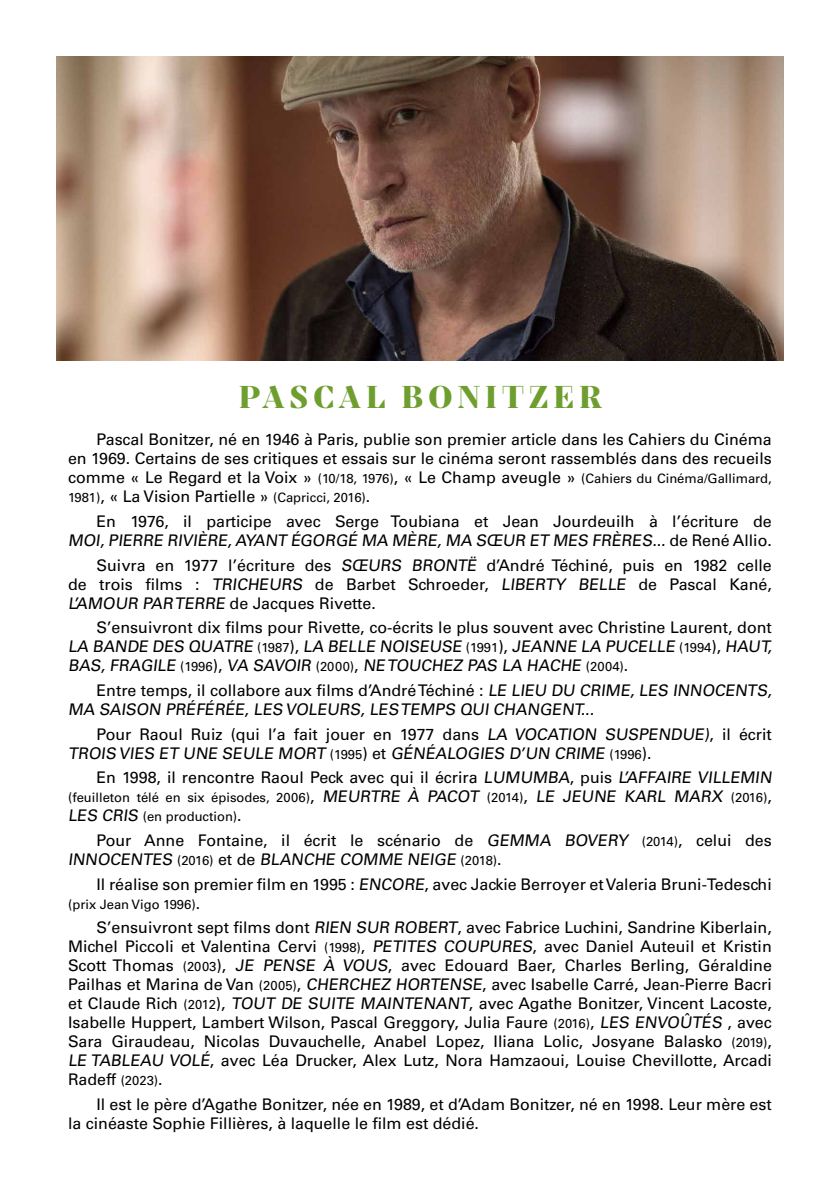
<style>
.page{position:relative;width:840px;height:1191px;background:#fff}
.page>*{position:absolute;margin:0;border:0;box-sizing:border-box;transform-origin:0 0}
.t1{font:900 34px "Mixta Didone Alt";letter-spacing:.15em;color:#6e9e2e}
.t2{font:16px/19px "Univers LT Std";color:#000}
.t3{font:13px/19px "Univers LT Std";color:#000}
.s1{font-size:13px}
.s2{font-size:16px}
</style>
<div class="page">
<img style="left:57px;top:57px;width:725px;height:303px">
<h1 class="t1" style="left:239px;top:377px;width:364px">PASCAL BONITZER</h1>
<p class="t2" style="left:68px;top:430px;width:704px;text-align:justify;text-indent:28px">Pascal Bonitzer, né en 1946 à Paris, publie son premier article dans les Cahiers du Cinéma en 1969. Certains de ses critiques et essais sur le cinéma seront rassemblés dans des recueils comme « Le Regard et la Voix » <span class="s1">(10/18, 1976)</span>, « Le Champ aveugle » <span class="s1">(Cahiers du Cinéma/Gallimard, 1981)</span>, « La Vision Partielle » <span class="s1">(Capricci, 2016)</span>.</p>
<p class="t2" style="left:68px;top:512px;width:704px;text-align:right">En 1976, il participe avec Serge Toubiana et Jean Jourdeuilh à l’écriture de<br>MOI, PIERRE RIVIÈRE, AYANT ÉGORGÉ MA MÈRE, MA SŒUR ET MES FRÈRES... de René Allio.</p>
<p class="t2" style="left:68px;top:555px;width:705px;text-align:justify;text-indent:28px">Suivra en 1977 l’écriture des SŒURS BRONTË d’André Téchiné, puis en 1982 celle de trois films : TRICHEURS de Barbet Schroeder, LIBERTY BELLE de Pascal Kané, L’AMOUR PAR TERRE de Jacques Rivette.</p>
<p class="t2" style="left:68px;top:618px;width:707px;text-indent:28px">S’ensuivront dix films pour Rivette, co-écrits le plus souvent avec Christine Laurent, dont<br>LA BANDE DES QUATRE <span class="s1">(1987</span>), LA BELLE NOISEUSE <span class="s1">(1991</span>), JEANNE LA PUCELLE <span class="s1">(1994</span>), HAUT,<br>BAS, FRAGILE <span class="s1">(1996</span>), VA SAVOIR <span class="s1">(20 0 0)</span>, NE TOUCHEZ PAS LA HACHE <span class="s1">(20 04)</span>.</p>
<p class="t2" style="left:68px;top:681px;width:707px;text-indent:28px">Entre temps, il collabore aux films d’André Téchiné : LE LIEU DU CRIME, LES INNOCENTS,<br>MA SAISON PRÉFÉRÉE, LES VOLEURS, LES TEMPS QUI CHANGENT...</p>
<p class="t2" style="left:68px;top:724px;width:704px;text-indent:28px">Pour Raoul Ruiz (qui l’a fait jouer en 1977 dans LA VOCATION SUSPENDUE), il écrit<br>TROIS VIES ET UNE SEULE MORT <span class="s1">(1995</span>) et GÉNÉALOGIES D’UN CRIME <span class="s1">(1996</span>).</p>
<p class="t2" style="left:96px;top:768px;width:679px">En 1998, il rencontre Raoul Peck avec qui il écrira LUMUMBA, puis L’AFFAIRE VILLEMIN</p>
<p class="t3" style="left:68px;top:788px;width:704px">(feuilleton télé en six épisodes, 2006)<span class="s2">, MEURTRE À PACOT</span> (2014)<span class="s2">, LE JEUNE KARL MARX</span> (2016)<span class="s2">,<br>LES CRIS</span> (en production)<span class="s2">.</span></p>
<p class="t2" style="left:68px;top:831px;width:704px;text-indent:28px">Pour Anne Fontaine, il écrit le scénario de GEMMA BOVERY <span class="s1">(2014)</span>, celui des<br>INNOCENTES <span class="s1">(2016)</span> et de BLANCHE COMME NEIGE <span class="s1">(2018)</span>.</p>
<p class="t2" style="left:96px;top:874px;width:676px">Il réalise son premier film en 1995 : ENCORE, avec Jackie Berroyer et Valeria Bruni‑Tedeschi</p>
<p class="t3" style="left:68px;top:894px;width:133px">(prix Jean Vigo 1996)<span class="s2">.</span></p>
<p class="t2" style="left:68px;top:918px;width:705px;text-align:justify;text-indent:28px">S’ensuivront sept films dont RIEN SUR ROBERT, avec Fabrice Luchini, Sandrine Kiberlain, Michel Piccoli et Valentina Cervi <span class="s1">(1998)</span>, PETITES COUPURES, avec Daniel Auteuil et Kristin Scott Thomas <span class="s1">(2003</span>), JE PENSE À VOUS, avec Edouard Baer, Charles Berling, Géraldine Pailhas et Marina de Van <span class="s1">(2005)</span>, CHERCHEZ HORTENSE, avec Isabelle Carré, Jean-Pierre Bacri et Claude Rich <span class="s1">(2012</span>), TOUT DE SUITE MAINTENANT, avec Agathe Bonitzer, Vincent Lacoste, Isabelle Huppert, Lambert Wilson, Pascal Greggory, Julia Faure <span class="s1">(2016)</span>, LES ENVOÛTÉS , avec Sara Giraudeau, Nicolas Duvauchelle, Anabel Lopez, Iliana Lolic, Josyane Balasko <span class="s1">(2019)</span>, LE TABLEAU VOLÉ, avec Léa Drucker, Alex Lutz, Nora Hamzaoui, Louise Chevillotte, Arcadi Radeff <span class="s1">(2023)</span>.</p>
<p class="t2" style="left:68px;top:1095px;width:704px;text-indent:28px">Il est le père d’Agathe Bonitzer, née en 1989, et d’Adam Bonitzer, né en 1998. Leur mère est la cinéaste Sophie Fillières, à laquelle le film est dédié.</p>
</div>
